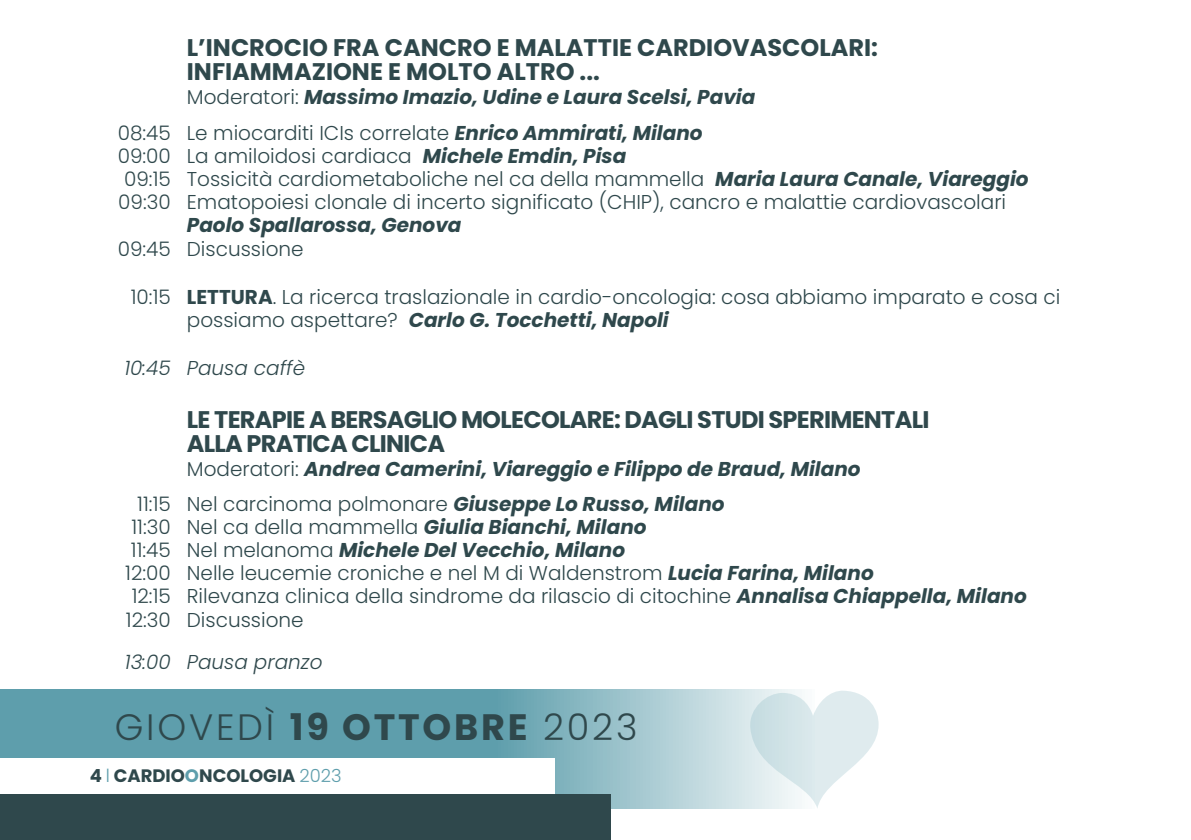
<style>
.page{position:relative;width:1191px;height:840px;background:#fff}
.page>*{position:absolute;margin:0;border:0;box-sizing:border-box;transform-origin:0 0}
.t1{font:300 36.6px "Poppins";letter-spacing:.075em;color:#2f484c}
.t2{font:700 24px/24px "Poppins";color:#2f484c}
.t3{font:700 24px/24px "Poppins";letter-spacing:-.03em;color:#2f484c}
.t4{font:300 20px/23px "Poppins";color:#2f484c}
.t5{font:italic 700 20px/35px "Poppins";color:#2f484c}
.t6{font:italic 300 20px "Poppins";color:#2f484c}
.t7{font:700 18px "Poppins";color:#2f484c}
.s1{font-weight:300;font-style:normal}
.s2{font-weight:700;font-style:italic}
.s3{font-weight:700}
.s4{font-weight:300;color:#5e9eac}
.s5{color:#5e9eac}
</style>
<div class="page">
<svg style="left:0;top:689px;width:748px;height:119px;fill:#5e9eac"></svg>
<svg style="left:748px;top:689px;width:130px;height:119px"></svg>
<div style="left:0;top:793px;width:611px;height:46px;background:#2f484c"></div>
<div style="left:0;top:758px;width:554px;height:35px;background:#fff"></div>
<p class="t2" style="left:187px;top:36px;width:692px">L’INCROCIO FRA CANCRO E MALATTIE CARDIOVASCOLARI:<br>INFIAMMAZIONE E MOLTO ALTRO ...</p>
<p class="t5" style="left:118px;top:80px;width:639px;text-indent:69px"><span class="s1">Moderatori:</span> Massimo Imazio, Udine e Laura Scelsi, Pavia<br><span class="s1">08:45 Le miocarditi ICIs correlate</span> Enrico Ammirati, Milano</p>
<p class="t4" style="left:118px;top:144px;width:912px">09:00 La amiloidosi cardiaca <span class="s2">Michele Emdin, Pisa<br></span>09:15 Tossicità cardiometaboliche nel ca della mammella <span class="s2">Maria Laura Canale, Viareggio<br></span>09:30 Ematopoiesi clonale di incerto significato (CHIP), cancro e malattie cardiovascolari</p>
<p class="t5" style="left:187px;top:207px;width:276px">Paolo Spallarossa, Genova</p>
<p class="t4" style="left:118px;top:237px;width:187px">09:45 Discussione</p>
<p class="t4" style="left:187px;top:285px;width:875px;text-indent:-56px">10:15 <span class="s3">LETTURA</span>. La ricerca traslazionale in cardio-oncologia: cosa abbiamo imparato e cosa ci possiamo aspettare? <span class="s2">Carlo G. Tocchetti, Napoli</span></p>
<p class="t6" style="left:124px;top:356px;width:182px">10:45 Pausa caffè</p>
<p class="t3" style="left:187px;top:407px;width:744px">LE TERAPIE A BERSAGLIO MOLECOLARE: DAGLI STUDI SPERIMENTALI<br>ALLA PRATICA CLINICA</p>
<p class="t5" style="left:137px;top:451px;width:725px;text-indent:50px"><span class="s1">Moderatori:</span> Andrea Camerini, Viareggio e Filippo de Braud, Milano<br><span class="s1">11:15 Nel carcinoma polmonare</span> Giuseppe Lo Russo, Milano</p>
<p class="t4" style="left:131px;top:515px;width:516px">11:30 Nel ca della mammella <span class="s2">Giulia Bianchi, Milano</span></p>
<p class="t5" style="left:131px;top:532px;width:496px"><span class="s1">11:45 Nel melanoma</span> Michele Del Vecchio, Milano</p>
<p class="t4" style="left:125px;top:561px;width:750px">12:00 Nelle leucemie croniche e nel M di Waldenstrom <span class="s2">Lucia Farina, Milano</span></p>
<p class="t4" style="left:132px;top:584px;width:896px">12:15 Rilevanza clinica della sindrome da rilascio di citochine <span class="s2">Annalisa Chiappella, Milano</span></p>
<p class="t4" style="left:126px;top:608px;width:179px">12:30 Discussione</p>
<p class="t6" style="left:125px;top:650px;width:199px">13:00 Pausa pranzo</p>
<h1 class="t1" style="left:115px;top:705px;width:524px">GIOVEDÌ <span class="s3">19 OTTOBRE</span> 2023</h1>
<p class="t7" style="left:90px;top:765px;width:253px">4 <span class="s4">ℓ</span> CARDIO<span class="s5">O</span>NCOLOGIA <span class="s4">2023</span></p>
</div>
